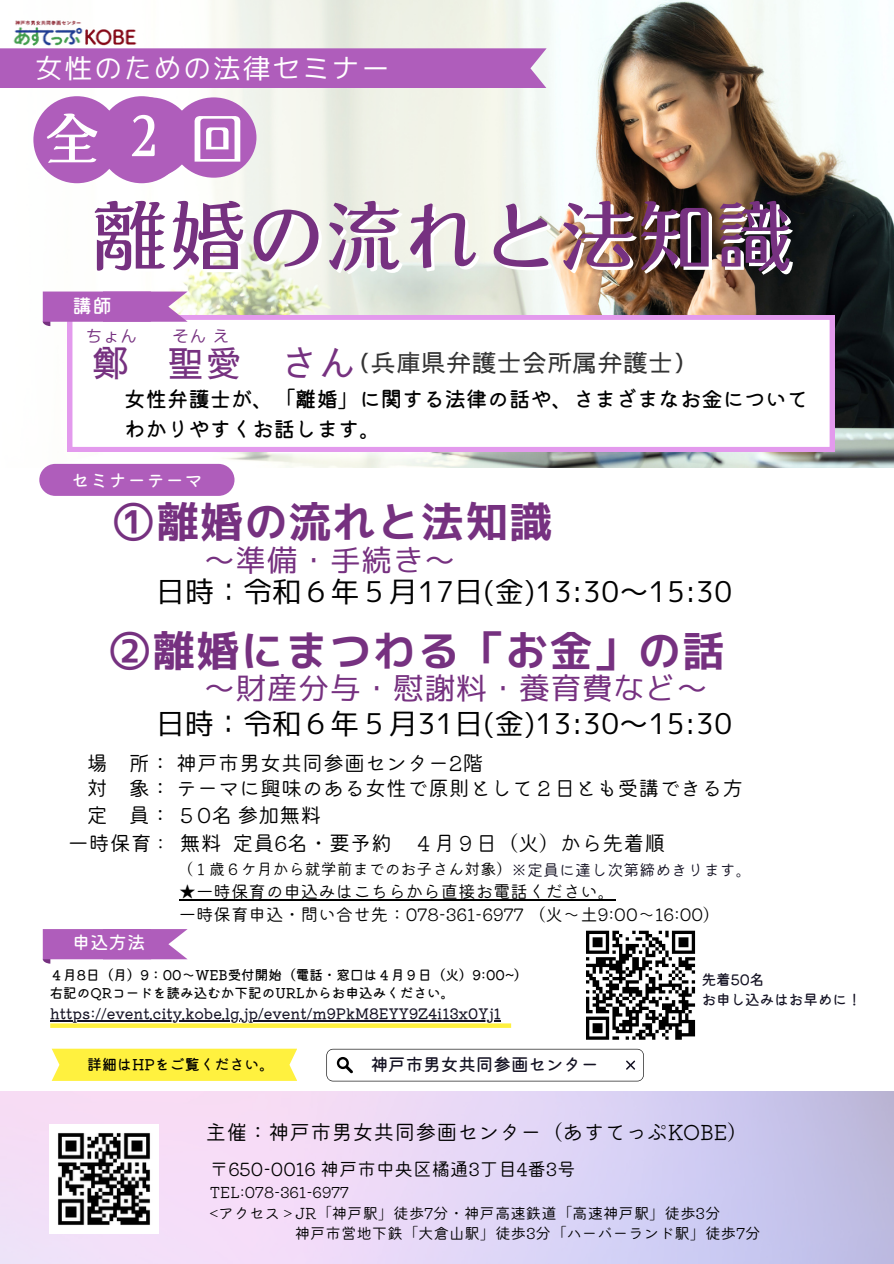
<style>
.page{position:relative;width:894px;height:1264px;background:#fff}
.page>*{position:absolute;margin:0;border:0;box-sizing:border-box;transform-origin:0 0}
.t1{font:75px "Motoya Arata Std W4";letter-spacing:.04em;color:#763180}
.t2{font:54px "Motoya Arata Std W4";color:#fff}
.t3{font:42px "mplus 1 p bold";letter-spacing:.05em;color:#763180}
.t4{font:500 36px "Sawarabi Gothic";color:#763180}
.t5{font:30px "mplus 1 p regular";letter-spacing:.05em;color:#763180}
.t6{font:28.5px "mplus 1 p regular";letter-spacing:.02em;color:#000}
.t7{font:27px "mplus 1 p regular";letter-spacing:.1em;color:#fff}
.t8{font:500 24px "Sawarabi Gothic";letter-spacing:.05em;color:#333}
.t9{font:21.3px/29.7px "Mamelon 5 Hi Regular";color:#000}
.t10{font:21px "Mamelon 3 Hi Regular";color:#000}
.t11{font:19.5px "Motoya Arata Std W4";color:#fff}
.t12{font:19.5px "Mamelon 5 Hi Regular";color:#fff}
.t13{font:18.6px "Mamelon 3 Hi Regular";color:#000}
.t14{font:18px "Mamelon 5 Hi Regular";letter-spacing:.05em;color:#fff}
.t15{font:17.55px "Mamelon 5 Hi Regular";color:#141223}
.t16{font:17.4px "Mamelon 3 Hi Regular";color:#000}
.t17{font:16.5px "mplus 1 p regular";letter-spacing:.05em;color:#763180}
.t18{font:15.9px "Mamelon 3 Hi Regular";color:#000}
.t19{font:15.45px "Mamelon 3 Hi Regular";color:#000}
.t20{font:15px "Mamelon 5 Hi Regular";color:#000}
.t21{font:14.55px "Mamelon 5 Hi Regular";color:#141223}
.t22{font:13.65px "Mamelon 5 Hi Regular";color:#000}
.s1{font-size:16.05px;color:#141223}
</style>
<div class="page">
<img style="left:553px;top:0;width:340px;height:467px">
<svg style="left:33px;top:0;width:520px;height:496px;fill:#f3f6ed"></svg>
<div style="left:0;top:48px;width:546px;height:40px;background:#af5dbb"></div>
<div style="left:33px;top:96px;width:87px;height:87px;background:#af5dbb;border-radius:50%"></div>
<div style="left:98px;top:96px;width:87px;height:87px;background:#af5dbb;border-radius:50%"></div>
<div style="left:39px;top:464px;width:195px;height:32px;background:#af5dbb;border-radius:16px"></div>
<svg style="left:43px;top:929px;width:144px;height:34px;background:#bb76c5"></svg>
<img style="left:57px;top:1132px;width:94px;height:94px">
<div style="left:52px;top:1048px;width:245px;height:32px;background:#fff13f"></div>
<svg style="left:326px;top:1048px;width:317px;height:33px"></svg>
<hr style="left:179px;top:899px;width:436px;height:1px;background:#000">
<img style="left:6px;top:12px;width:138px;height:41px">
<div style="left:107px;top:97px;width:86px;height:81px;background:#af5dbb;border-radius:50%"></div>
<div style="left:171px;top:97px;width:85px;height:81px;background:#af5dbb;border-radius:50%"></div>
<svg style="left:68px;top:315px;width:765px;height:136px"></svg>
<svg style="left:43px;top:291px;width:144px;height:35px;background:#bc79c5"></svg>
<hr style="left:50px;top:1020px;width:451px;height:1px;background:#141223">
<svg style="left:50px;top:1023px;width:461px;height:4px;background:#fff252"></svg>
<svg style="left:586px;top:930px;width:110px;height:110px"></svg>
<p class="t7" style="left:35px;top:49px;width:355px">女性のための法律セミナー</p>
<p class="t2" style="left:45px;top:112px;width:55px">全</p>
<p class="t2" style="left:117px;top:109px;width:108px">２性</p>
<p class="t2" style="left:190px;top:112px;width:55px">回</p>
<p class="t1" style="left:92px;top:199px;width:700px">離婚の流れと法知識</p>
<p class="t12" style="left:73px;top:295px;width:41px">講師</p>
<h4 class="t11" style="left:88px;top:300px;width:41px">講師</h4>
<p class="t17" style="left:86px;top:324px;width:53px">ちょん</p>
<p class="t17" style="left:172px;top:324px;width:58px">そんえ</p>
<p class="t4" style="left:92px;top:347px;width:264px">鄭 聖愛 さん</p>
<p class="t8" style="left:346px;top:352px;width:353px">（兵庫県弁護士会所属弁護士）</p>
<p class="t9" style="left:124px;top:384px;width:685px">女性弁護士が、「離婚」に関する法律の話や、さまざまなお金についてわかりやすくお話します。</p>
<p class="t14" style="left:71px;top:471px;width:133px">セミナーテーマ</p>
<p class="t3" style="left:113px;top:491px;width:440px">①離婚の流れと法知識</p>
<p class="t5" style="left:204px;top:539px;width:252px">～準備・手続き～</p>
<p class="t6" style="left:156px;top:571px;width:577px">日時：令和６年５月17日(金)13:30～15:30</p>
<p class="t3" style="left:109px;top:621px;width:617px">②離婚にまつわる「お金」の話</p>
<p class="t5" style="left:204px;top:666px;width:504px">～財産分与・慰謝料・養育費など～</p>
<p class="t6" style="left:156px;top:703px;width:577px">日時：令和６年５月31日(金)13:30～15:30</p>
<p class="t10" style="left:87px;top:752px;width:398px">場 所：神戸市男女共同参画センター2階</p>
<h2 class="t10" style="left:87px;top:777px;width:654px">対 象：テーマに興味のある女性で原則として２日とも受講できる方</h2>
<h4 class="t10" style="left:87px;top:804px;width:236px">定 員：５0名参加無料</h4>
<h4 class="t10" style="left:68px;top:832px;width:598px">一時保育 : 無料定員6名・要予約 ４月９日（火）から先着順</h4>
<h2 class="t18" style="left:177px;top:861px;width:576px">（１歳６ケ月から就学前までのお子さん対象）<span class="s1">※定員に達し次第締めきります。</span></h2>
<p class="t16" style="left:179px;top:882px;width:438px">★一時保育の申込みはこちらから直接お電話ください。</p>
<h4 class="t16" style="left:179px;top:906px;width:532px">一時保育申込・問い合せ先：078-361-6977 （火～土9:00～ 16:00)</h4>
<p class="t14" style="left:72px;top:933px;width:75px">申込方法</p>
<p class="t22" style="left:50px;top:967px;width:479px">４月 8日（月）9：00～WEB受付開始（電話・窓口は４月９日（火）9:00~）</p>
<p class="t22" style="left:50px;top:986px;width:406px">右記のQRコードを読み込むか下記のURLからお申込みください。</p>
<p class="t21" style="left:50px;top:1006px;width:452px">https://event.city.kobe.lg.jp/event/m9PkM8EYY9Z4i13x0Yj1</p>
<h3 class="t20" style="left:87px;top:1056px;width:188px">詳細はHPをご覧ください。</h3>
<h5 class="t15" style="left:370px;top:1055px;width:229px">神戸市男女共同参画センター</h5>
<p class="t21" style="left:701px;top:971px;width:64px">先着50名</p>
<p class="t21" style="left:701px;top:992px;width:161px">お申し込みはお早めに！</p>
<p class="t10" style="left:205px;top:1121px;width:544px">主催：神戸市男女共同参画センター（あすてっぷKOBE）</p>
<h6 class="t13" style="left:210px;top:1159px;width:367px">〒650-0016 神戸市中央区橘通3丁目 4番3号</h6>
<p class="t19" style="left:210px;top:1184px;width:141px">TEL:078-361-6977</p>
<p class="t19" style="left:210px;top:1204px;width:512px">&lt;アクセス＞JR「神戸駅」徒歩7分・神戸高速鉄道「高速神戸駅」徒歩3分</p>
<p class="t19" style="left:295px;top:1225px;width:467px">神戸市営地下鉄「大倉山駅」徒歩3分「ハーバーランド駅」徒歩7分</p>
</div>
